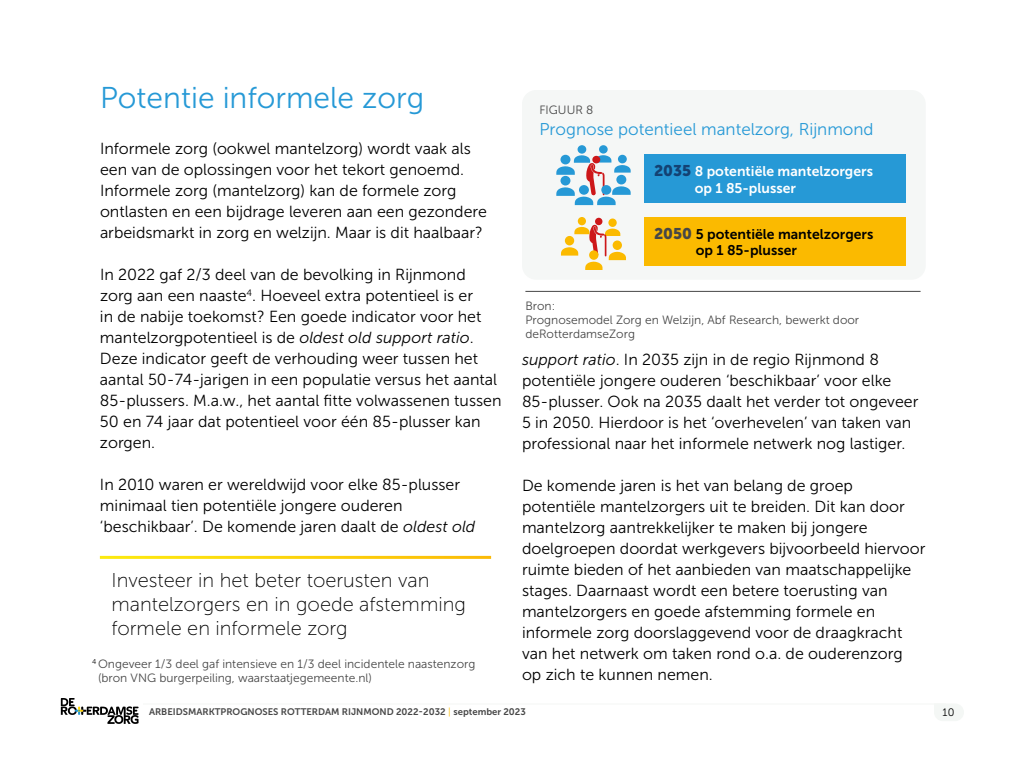
<style>
.page{position:relative;width:1024px;height:768px;background:#fff}
.page>*{position:absolute;margin:0;border:0;box-sizing:border-box;transform-origin:0 0}
.t1{font:30px "Museo Sans 300";color:#2699d6}
.t2{font:20px/24px "Museo Sans 100";color:#000}
.t3{font:17px "Museo Sans 300";color:#2699d6}
.t4{font:16px/21px "Museo Sans 300";color:#000}
.t5{font:14px/16.8px "Museo Sans 700";color:#000}
.t6{font:14px/16.8px "Museo Sans 700";color:#fff}
.t7{font:12px/14px "Museo Sans 300";color:#474747}
.t8{font:10.8px "Museo Sans 300";color:#000}
.t9{font:9.5px "Museo Sans 700";color:#474747}
.s1{font-style:italic}
.s2{font-family:"Museo Sans 900";font-size:15.4px;color:#144273}
.s3{font-family:"Museo Sans 900";font-size:15.4px;color:#474747}
.s4{font-family:"Museo Sans 300";color:#fbba00}
</style>
<div class="page">
<hr style="left:143px;top:704px;width:803px;height:1px;background:#f4f7f5">
<svg style="left:934px;top:704px;width:30px;height:17px"></svg>
<svg style="left:61px;top:698px;width:78px;height:26px"></svg>
<div style="left:522px;top:90px;width:404px;height:190px;background:#f5f7f6;border-radius:14px"></div>
<div style="left:599px;top:145px;width:9px;height:9px;background:#2699d6;border-radius:50%"></div>
<div style="left:578px;top:145px;width:8px;height:9px;background:#2699d6;border-radius:50%"></div>
<svg style="left:556px;top:155px;width:75px;height:51px"></svg>
<div style="left:579px;top:185px;width:10px;height:10px;background:#2699d6;border-radius:50%"></div>
<svg style="left:561px;top:218px;width:65px;height:52px"></svg>
<div style="left:589px;top:250px;width:10px;height:10px;background:#fbba00;border-radius:50%"></div>
<div style="left:644px;top:217px;width:262px;height:48px;background:#fbba00"></div>
<div style="left:644px;top:155px;width:262px;height:48px;background:#2699d6"></div>
<hr style="left:525px;top:291px;width:396px;height:1px;background:#474747">
<h1 class="t1" style="left:100px;top:82px;width:326px">Potentie informele zorg</h1>
<p class="t4" style="left:100px;top:138px;width:388px">Informele zorg (ookwel mantelzorg) wordt vaak als een van de oplossingen voor het tekort genoemd.<br>Informele zorg (mantelzorg) kan de formele zorg ontlasten en een bijdrage leveren aan een gezondere arbeidsmarkt in zorg en welzijn. Maar is dit haalbaar?</p>
<p class="t4" style="left:100px;top:264px;width:403px">In 2022 gaf 2/3 deel van de bevolking in Rijnmond zorg aan een naaste<sup>4</sup>. Hoeveel extra potentieel is er<br>in de nabije toekomst? Een goede indicator voor het mantelzorgpotentieel is de <span class="s1">oldest old support ratio</span>.<br>Deze indicator geeft de verhouding weer tussen het aantal 50-74-jarigen in een populatie versus het aantal 85-plussers. M.a.w., het aantal fitte volwassenen tussen 50 en 74 jaar dat potentieel voor één 85-plusser kan zorgen.</p>
<p class="t4" style="left:100px;top:474px;width:377px">In 2010 waren er wereldwijd voor elke 85-plusser minimaal tien potentiële jongere ouderen ‘beschikbaar’. De komende jaren daalt de <span class="s1">oldest old</span></p>
<p class="t2" style="left:112px;top:568px;width:356px">Investeer in het beter toerusten van mantelzorgers en in goede afstemming formele en informele zorg</p>
<p class="t7" style="left:98px;top:657px;width:379px;text-indent:-6px"><sup>4</sup> Ongeveer 1/3 deel gaf intensieve en 1/3 deel incidentele naastenzorg (bron VNG burgerpeiling, waarstaatjegemeente.nl)</p>
<p class="t7" style="left:539px;top:103px;width:55px">FIGUUR 8</p>
<p class="t3" style="left:539px;top:120px;width:336px">Prognose potentieel mantelzorg, Rijnmond</p>
<p class="t6" style="left:695px;top:163px;width:180px;text-indent:-41px"><span class="s2">2035</span> 8 potentiële mantelzorgers op 1 85-plusser</p>
<p class="t5" style="left:696px;top:225px;width:179px;text-indent:-42px"><span class="s3">2050</span> 5 potentiële mantelzorgers op 1 85-plusser</p>
<p class="t7" style="left:525px;top:299px;width:335px">Bron:<br>Prognosemodel Zorg en Welzijn, Abf Research, bewerkt door deRotterdamseZorg</p>
<p class="t4" style="left:522px;top:349px;width:398px"><span class="s1">support ratio</span>. In 2035 zijn in de regio Rijnmond 8 potentiële jongere ouderen ‘beschikbaar’ voor elke 85-plusser. Ook na 2035 daalt het verder tot ongeveer 5 in 2050. Hierdoor is het ‘overhevelen’ van taken van professional naar het informele netwerk nog lastiger.</p>
<p class="t4" style="left:522px;top:475px;width:405px">De komende jaren is het van belang de groep potentiële mantelzorgers uit te breiden. Dit kan door mantelzorg aantrekkelijker te maken bij jongere doelgroepen doordat werkgevers bijvoorbeeld hiervoor ruimte bieden of het aanbieden van maatschappelijke stages. Daarnaast wordt een betere toerusting van mantelzorgers en goede afstemming formele en informele zorg doorslaggevend voor de draagkracht van het netwerk om taken rond o.a. de ouderenzorg op zich te kunnen nemen.</p>
<p class="t9" style="left:149px;top:707px;width:378px">ARBEIDSMARKTPROGNOSES ROTTERDAM RIJNMOND 2022-2032 <span class="s4">|</span> september 2023</p>
<p class="t8" style="left:943px;top:706px;width:13px">10</p>
</div>
